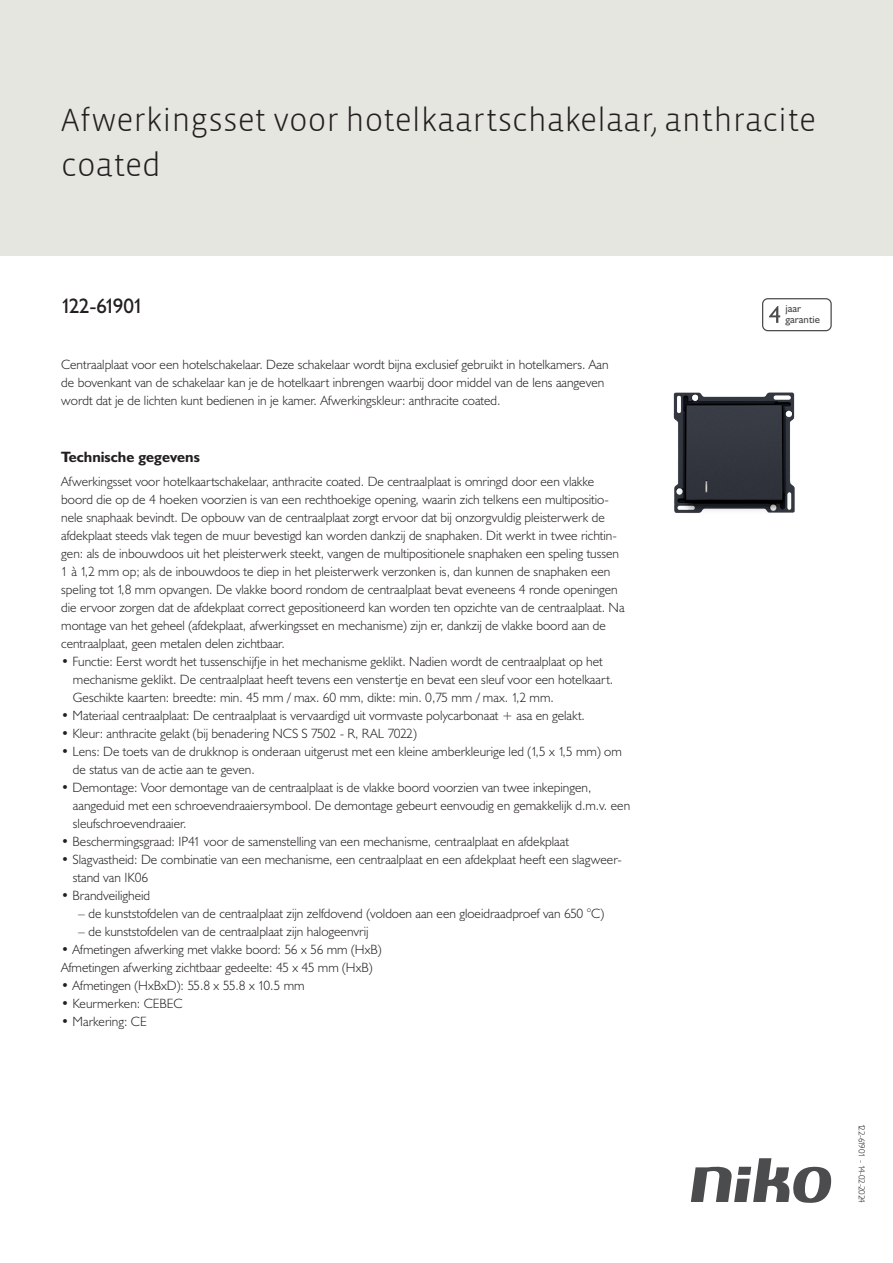
<style>
.page{position:relative;width:893px;height:1263px;background:#fff}
.page>*{position:absolute;margin:0;border:0;box-sizing:border-box;transform-origin:0 0}
.Title_datasheets{font:300 33px/45px "Vista Sans";color:#231f20}
.Article_number{font:21px "Humanist 521 BT";letter-spacing:-.07em;color:#231f20}
.Titles_parts{font:700 15px "Humanist 521 BT";color:#231f20}
.Platte_tekst_CAB{font:300 13.5px/18px "Humanist 521 BT";color:#231f20}
.USP_Bullets{font:300 13.5px/18px "Humanist 521 BT";color:#231f20}
.USP_Bullets_level_2{font:300 13.5px "Humanist 521 BT";color:#231f20}
.t1{font:10.8px/10.8px "Humanist 521 BT";color:#4b4c4d}
.Revision{font:300 9px "Humanist 521 BT";letter-spacing:-.07em;color:#231f20}
</style>
<div class="page">
<svg style="left:691px;top:1158px;width:141px;height:45px"></svg>
<div style="left:0;top:0;width:893px;height:255px;background:#e6e6e0"></div>
<svg style="left:762px;top:298px;width:70px;height:33px"></svg>
<img style="left:673px;top:392px;width:122px;height:121px">
<p class="Title_datasheets" style="left:61px;top:98px;width:756px">Afwerkingsset voor hotelkaartschakelaar, anthracite coated</p>
<p class="Article_number" style="left:61px;top:293px;width:84px">122-61901</p>
<p class="t1" style="left:785px;top:303px;width:36px">jaar garantie</p>
<p class="Platte_tekst_CAB" style="left:61px;top:355px;width:549px">Centraalplaat voor een hotelschakelaar. Deze schakelaar wordt bijna exclusief gebruikt in hotelkamers. Aan de bovenkant van de schakelaar kan je de hotelkaart inbrengen waarbij door middel van de lens aangeven wordt dat je de lichten kunt bedienen in je kamer. Afwerkingskleur: anthracite coated.</p>
<p class="Titles_parts" style="left:61px;top:447px;width:140px">Technische gegevens</p>
<p class="Platte_tekst_CAB" style="left:61px;top:472px;width:565px">Afwerkingsset voor hotelkaartschakelaar, anthracite coated. De centraalplaat is omringd door een vlakke boord die op de 4 hoeken voorzien is van een rechthoekige opening, waarin zich telkens een multipositio&shy;nele snaphaak bevindt. De opbouw van de centraalplaat zorgt ervoor dat bij onzorgvuldig pleisterwerk de afdekplaat steeds vlak tegen de muur bevestigd kan worden dankzij de snaphaken. Dit werkt in twee richtin&shy;gen: als de inbouwdoos uit het pleisterwerk steekt, vangen de multipositionele snaphaken een speling tussen 1 à 1,2 mm op; als de inbouwdoos te diep in het pleisterwerk verzonken is, dan kunnen de snaphaken een speling tot 1,8 mm opvangen. De vlakke boord rondom de centraalplaat bevat eveneens 4 ronde openingen die ervoor zorgen dat de afdekplaat correct gepositioneerd kan worden ten opzichte van de centraalplaat. Na montage van het geheel (afdekplaat, afwerkingsset en mechanisme) zijn er, dankzij de vlakke boord aan de centraalplaat, geen metalen delen zichtbaar.</p>
<p class="USP_Bullets" style="left:73px;top:652px;width:542px;text-indent:-12px">• Functie: Eerst wordt het tussenschijfje in het mechanisme geklikt. Nadien wordt de centraalplaat op het mechanisme geklikt. De centraalplaat heeft tevens een venstertje en bevat een sleuf voor een hotelkaart.<br>Geschikte kaarten: breedte: min. 45 mm / max. 60 mm, dikte: min. 0,75 mm / max. 1,2 mm.</p>
<p class="USP_Bullets" style="left:61px;top:706px;width:525px">• Materiaal centraalplaat: De centraalplaat is vervaardigd uit vormvaste polycarbonaat + asa en gelakt.</p>
<p class="USP_Bullets" style="left:61px;top:724px;width:357px">• Kleur: anthracite gelakt (bij benadering NCS S 7502 - R, RAL 7022)</p>
<p class="USP_Bullets" style="left:73px;top:742px;width:550px;text-indent:-12px">• Lens: De toets van de drukknop is onderaan uitgerust met een kleine amberkleurige led (1,5 x 1,5 mm) om de status van de actie aan te geven.</p>
<p class="USP_Bullets" style="left:73px;top:778px;width:559px;text-indent:-12px">• Demontage: Voor demontage van de centraalplaat is de vlakke boord voorzien van twee inkepingen, aangeduid met een schroevendraaiersymbool. De demontage gebeurt eenvoudig en gemakkelijk d.m.v. een sleufschroevendraaier.</p>
<p class="USP_Bullets" style="left:61px;top:832px;width:509px">• Beschermingsgraad: IP41 voor de samenstelling van een mechanisme, centraalplaat en afdekplaat</p>
<p class="USP_Bullets" style="left:73px;top:850px;width:550px;text-indent:-12px">• Slagvastheid: De combinatie van een mechanisme, een centraalplaat en een afdekplaat heeft een slagweer&shy;stand van IK06</p>
<p class="USP_Bullets" style="left:61px;top:886px;width:91px">• Brandveiligheid</p>
<p class="USP_Bullets_level_2" style="left:78px;top:905px;width:527px">– de kunststofdelen van de centraalplaat zijn zelfdovend (voldoen aan een gloeidraadproef van 650 °C)</p>
<p class="USP_Bullets_level_2" style="left:78px;top:923px;width:292px">– de kunststofdelen van de centraalplaat zijn halogeenvrij</p>
<p class="USP_Bullets" style="left:61px;top:940px;width:322px">• Afmetingen afwerking met vlakke boord: 56 x 56 mm (HxB)</p>
<p class="USP_Bullets" style="left:61px;top:958px;width:313px">Afmetingen afwerking zichtbaar gedeelte: 45 x 45 mm (HxB)</p>
<p class="USP_Bullets" style="left:61px;top:976px;width:245px">• Afmetingen (HxBxD): 55.8 x 55.8 x 10.5 mm</p>
<p class="USP_Bullets" style="left:61px;top:994px;width:123px">• Keurmerken: CEBEC</p>
<p class="USP_Bullets" style="left:61px;top:1012px;width:87px">• Markering: CE</p>
<p class="Revision" style="left:868px;top:1123px;width:81px;rotate:90deg">122-61901 - 14-02-2024</p>
</div>
